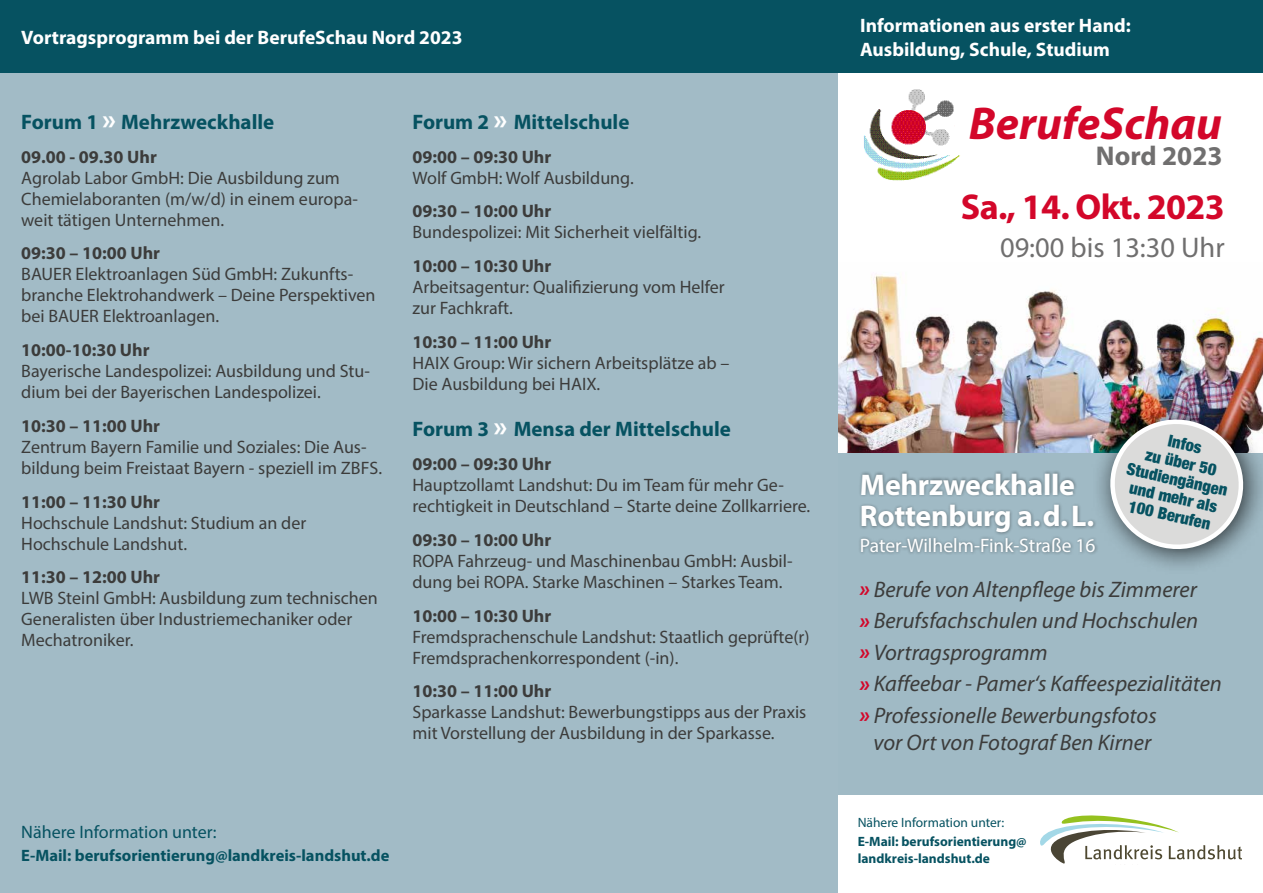
<style>
.page{position:relative;width:1263px;height:893px;background:#fff}
.page>*{position:absolute;margin:0;border:0;box-sizing:border-box;transform-origin:0 0}
.t1{font:italic 700 46.2px "Myriad Pro";color:#d3072a}
.t2{font:700 36px "Myriad Pro";letter-spacing:-.02em;color:#d3072a}
.t3{font:700 30px/31.5px "Myriad Pro";letter-spacing:-.01em;color:#fff}
.t4{font:28.5px "Myriad Pro";color:#706f6f}
.t5{font:700 27.15px "Myriad Pro";color:#706f6f}
.t6{font:italic 22.5px/31.5px "Myriad Pro";color:#3c3c3b}
.t7{font:700 21px "Myriad Pro";color:#065261}
.t8{font:700 19.5px/24px "Myriad Pro";color:#fff}
.t9{font:19.5px "Myriad Pro";color:#fff}
.t10{font:18px/21px "Myriad Pro";color:#3c3c3b}
.t11{font:700 18px "Myriad Pro";color:#3c3c3b}
.t12{font:18px "Myriad Pro";color:#065261}
.t13{font:700 16.5px "Myriad Pro";color:#065261}
.t14{font:900 condensed 16.5px/18px "Helvetica Neue";color:#065261;text-align:center}
.t15{font:700 13.5px/16.5px "Myriad Pro";color:#065261}
.t16{font:13.5px "Myriad Pro";color:#065261}
.s1{font-stretch:semi-expanded;font-size:28.5px;color:#fff}
.s2{font-weight:700;color:#d3072a}
</style>
<div class="page">
<img style="left:838px;top:275px;width:425px;height:178px">
<div style="left:838px;top:453px;width:425px;height:341px;background:#a0bac5"></div>
<div style="left:0;top:53px;width:838px;height:840px;background:#a2bbc6"></div>
<div style="left:0;top:0;width:1263px;height:72px;background:#065261"></div>
<img style="left:864px;top:89px;width:96px;height:91px">
<div style="left:858px;top:470px;width:241px;height:85px;background:#000;opacity:.4"></div>
<svg style="left:1040px;top:815px;width:202px;height:49px"></svg>
<div style="left:1090px;top:399px;width:173px;height:176px;background:#000;opacity:.75"></div>
<img style="left:1105px;top:410px;width:143px;height:143px">
<p class="t8" style="left:21px;top:25px;width:443px">Vortragsprogramm bei der BerufeSchau Nord 2023</p>
<p class="t7" style="left:21px;top:108px;width:255px">Forum 1 <span class="s1">»</span> Mehrzweckhalle</p>
<p class="t11" style="left:21px;top:145px;width:137px">09.00 - 09.30 Uhr</p>
<p class="t10" style="left:21px;top:167px;width:338px">Agrolab Labor GmbH: Die Ausbildung zum<br>Chemielaboranten (m/w/d) in einem europa&shy;weit tätigen Unternehmen.</p>
<p class="t11" style="left:21px;top:241px;width:140px">09:30 – 10:00 Uhr</p>
<p class="t10" style="left:21px;top:263px;width:356px">BAUER Elektroanlagen Süd GmbH: Zukunfts&shy;branche Elektrohandwerk – Deine Perspektiven bei BAUER Elektroanlagen.</p>
<p class="t11" style="left:21px;top:338px;width:130px">10:00-10:30 Uhr</p>
<p class="t10" style="left:21px;top:360px;width:350px">Bayerische Landespolizei: Ausbildung und Stu&shy;dium bei der Bayerischen Landespolizei.</p>
<p class="t11" style="left:21px;top:414px;width:140px">10:30 – 11:00 Uhr</p>
<p class="t10" style="left:21px;top:436px;width:362px">Zentrum Bayern Familie und Soziales: Die Aus&shy;bildung beim Freistaat Bayern - speziell im ZBFS.</p>
<p class="t11" style="left:21px;top:490px;width:140px">11:00 – 11:30 Uhr</p>
<p class="t10" style="left:21px;top:512px;width:287px">Hochschule Landshut: Studium an der<br>Hochschule Landshut.</p>
<p class="t11" style="left:21px;top:566px;width:140px">11:30 – 12:00 Uhr</p>
<p class="t10" style="left:21px;top:588px;width:358px">LWB Steinl GmbH: Ausbildung zum technischen<br>Generalisten über Industriemechaniker oder<br>Mechatroniker.</p>
<p class="t7" style="left:412px;top:108px;width:218px">Forum 2 <span class="s1">»</span> Mittelschule</p>
<p class="t11" style="left:412px;top:145px;width:140px">09:00 – 09:30 Uhr</p>
<p class="t10" style="left:412px;top:167px;width:223px">Wolf GmbH: Wolf Ausbildung.</p>
<p class="t11" style="left:412px;top:199px;width:140px">09:30 – 10:00 Uhr</p>
<p class="t10" style="left:412px;top:221px;width:290px">Bundespolizei: Mit Sicherheit vielfältig.</p>
<p class="t11" style="left:412px;top:254px;width:140px">10:00 – 10:30 Uhr</p>
<p class="t10" style="left:412px;top:276px;width:314px">Arbeitsagentur: Qualifizierung vom Helfer zur Fachkraft.</p>
<p class="t11" style="left:412px;top:330px;width:140px">10:30 – 11:00 Uhr</p>
<p class="t10" style="left:412px;top:352px;width:319px">HAIX Group: Wir sichern Arbeitsplätze ab –<br>Die Ausbildung bei HAIX.</p>
<p class="t7" style="left:412px;top:416px;width:320px">Forum 3 <span class="s1">»</span> Mensa der Mittelschule</p>
<p class="t11" style="left:412px;top:452px;width:140px">09:00 – 09:30 Uhr</p>
<p class="t10" style="left:412px;top:474px;width:399px">Hauptzollamt Landshut: Du im Team für mehr Ge&shy;rechtigkeit in Deutschland – Starte deine Zollkarriere.</p>
<p class="t11" style="left:412px;top:528px;width:140px">09:30 – 10:00 Uhr</p>
<p class="t10" style="left:412px;top:550px;width:382px">ROPA Fahrzeug- und Maschinenbau GmbH: Ausbil&shy;dung bei ROPA. Starke Maschinen – Starkes Team.</p>
<p class="t11" style="left:412px;top:604px;width:140px">10:00 – 10:30 Uhr</p>
<p class="t10" style="left:412px;top:626px;width:399px">Fremdsprachenschule Landshut: Staatlich geprüfte(r)<br>Fremdsprachenkorrespondent (-in).</p>
<p class="t11" style="left:412px;top:680px;width:140px">10:30 – 11:00 Uhr</p>
<p class="t10" style="left:412px;top:702px;width:395px">Sparkasse Landshut: Bewerbungstipps aus der Praxis mit Vorstellung der Ausbildung in der Sparkasse.</p>
<p class="t12" style="left:21px;top:821px;width:197px">Nähere Information unter:</p>
<p class="t13" style="left:21px;top:845px;width:370px">E-Mail: berufsorientierung@landkreis-landshut.de</p>
<p class="t8" style="left:860px;top:12px;width:272px">Informationen aus erster Hand:<br>Ausbildung, Schule, Studium</p>
<h1 class="t1" style="left:969px;top:93px;width:255px">BerufeSchau</h1>
<h3 class="t5" style="left:1096px;top:138px;width:128px">Nord 2023</h3>
<h2 class="t2" style="left:961px;top:184px;width:265px">Sa., 14. Okt. 2023</h2>
<h3 class="t4" style="left:1000px;top:230px;width:226px">09:00 bis 13:30 Uhr</h3>
<h3 class="t3" style="left:860px;top:468px;width:236px">Mehrzweckhalle<br>Rottenburg a.d. L.</h3>
<p class="t9" style="left:860px;top:533px;width:237px">Pater-Wilhelm-Fink-Straße 16</p>
<p class="t14" style="left:1136px;top:424px;width:104px;rotate:12deg">Infos<br>zu über 50<br>Studiengängen und mehr als<br>100 Berufen</p>
<p class="t6" style="left:859px;top:573px;width:364px"><span class="s2">»</span> Berufe von Altenpflege bis Zimmerer<br><span class="s2">»</span> Berufsfachschulen und Hochschulen<br><span class="s2">»</span> Vortragsprogramm<br><span class="s2">»</span> Kaffeebar - Pamer‘s Kaffeespezialitäten <span class="s2">»</span> Professionelle Bewerbungsfotos</p>
<p class="t6" style="left:873px;top:726px;width:279px">vor Ort von Fotograf Ben Kirner</p>
<p class="t16" style="left:858px;top:814px;width:148px">Nähere Information unter:</p>
<p class="t15" style="left:858px;top:833px;width:170px">E-Mail: berufsorientierung@ landkreis-landshut.de</p>
</div>
